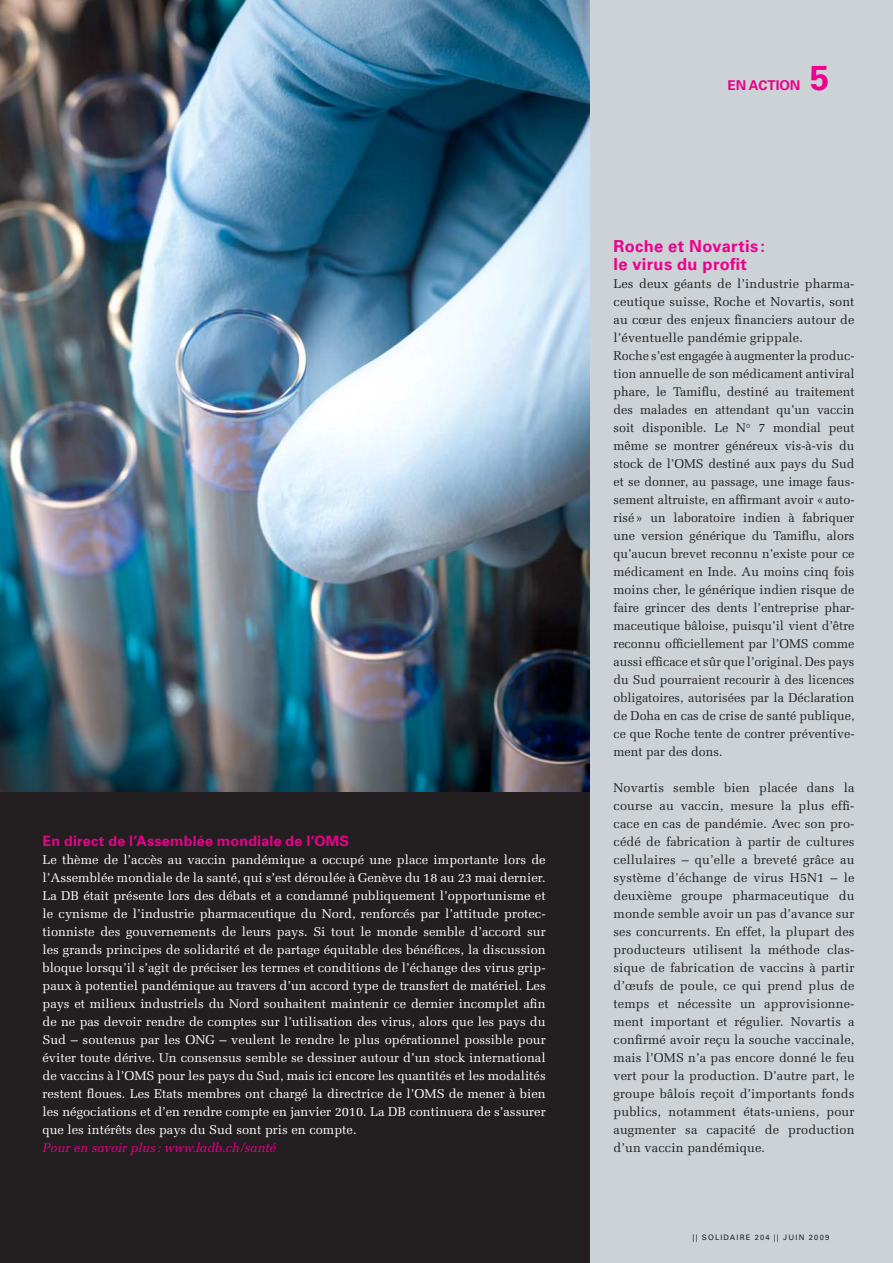
<style>
.page{position:relative;width:893px;height:1263px;background:#fff}
.page>*{position:absolute;margin:0;border:0;box-sizing:border-box;transform-origin:0 0}
.t1{font:700 34.5px "Univers";color:#ec008c}
.t2{font:700 16.5px/18px "Univers";letter-spacing:.02em;color:#ec008c}
.t3{font:700 14.25px "Univers";letter-spacing:.015em;color:#ec008c}
.t4{font:700 13.5px "Univers LT";color:#ec008c}
.t5{font:12.75px/18px "Melior LT";color:#231f20}
.t6{font:12.75px/18px "Melior LT";color:#fff;text-align:justify}
.t7{font:italic 12.75px "Melior LT";color:#ec008c}
.t8{font:7.5px "Univers";letter-spacing:.15em;color:#231f20}
</style>
<div class="page">
<img style="left:0;top:0;width:590px;height:792px">
<div style="left:0;top:792px;width:602px;height:471px;background:#231f20"></div>
<div style="left:590px;top:0;width:303px;height:1263px;background:#ccd2d5"></div>
<p class="t3" style="left:43px;top:836px;width:308px">En direct de l’Assemblée mondiale de l’OMS</p>
<p class="t6" style="left:43px;top:851px;width:505px">Le thème de l’accès au vaccin pandémique a occupé une place importante lors de l’Assemblée mondiale de la santé, qui s’est déroulée à Genève du 18 au 23 mai dernier.<br>La DB était présente lors des débats et a condamné publiquement l’opportunisme et le cynisme de l’industrie pharmaceutique du Nord, renforcés par l’attitude protec&shy;tionniste des gouvernements de leurs pays. Si tout le monde semble d’accord sur les grands principes de solidarité et de partage équitable des bénéfices, la discussion bloque lorsqu’il s’agit de préciser les termes et conditions de l’échange des virus grip&shy;paux à potentiel pandémique au travers d’un accord type de transfert de matériel. Les pays et milieux industriels du Nord souhaitent maintenir ce dernier incomplet afin de ne pas devoir rendre de comptes sur l’utilisation des virus, alors que les pays du Sud – soutenus par les ONG – veulent le rendre le plus opérationnel possible pour éviter toute dérive. Un consensus semble se dessiner autour d’un stock international de vaccins à l’OMS pour les pays du Sud, mais ici encore les quantités et les modalités restent floues. Les Etats membres ont chargé la directrice de l’OMS de mener à bien les négociations et d’en rendre compte en janvier 2010. La DB continuera de s’assurer que les intérêts des pays du Sud sont pris en compte.</p>
<p class="t7" style="left:43px;top:1141px;width:235px">Pour en savoir plus : www.ladb.ch/santé</p>
<p class="t4" style="left:727px;top:79px;width:74px">EN ACTION</p>
<h1 class="t1" style="left:810px;top:65px;width:21px">5</h1>
<p class="t2" style="left:613px;top:239px;width:153px">Roche et Novartis : le virus du profit</p>
<p class="t5" style="left:613px;top:275px;width:242px">Les deux géants de l’industrie pharma&shy;ceutique suisse, Roche et Novartis, sont au cœur des enjeux financiers autour de l’éventuelle pandémie grippale.<br>Roche s’est engagée à augmenter la produc&shy;tion annuelle de son médicament antiviral phare, le Tamiflu, destiné au traitement des malades en attendant qu’un vaccin soit disponible. Le N° 7 mondial peut même se montrer généreux vis-à-vis du stock de l’OMS destiné aux pays du Sud et se donner, au passage, une image faus&shy;sement altruiste, en affirmant avoir « auto&shy;risé » un laboratoire indien à fabriquer une version générique du Tamiflu, alors qu’aucun brevet reconnu n’existe pour ce médicament en Inde. Au moins cinq fois moins cher, le générique indien risque de faire grincer des dents l’entreprise phar&shy;maceutique bâloise, puisqu’il vient d’être reconnu officiellement par l’OMS comme aussi efficace et sûr que l’original. Des pays du Sud pourraient recourir à des licences obligatoires, autorisées par la Déclaration de Doha en cas de crise de santé publique, ce que Roche tente de contrer préventive&shy;ment par des dons.</p>
<p class="t5" style="left:613px;top:779px;width:242px;text-align:justify">Novartis semble bien placée dans la course au vaccin, mesure la plus effi&shy;cace en cas de pandémie. Avec son pro&shy;cédé de fabrication à partir de cultures cellulaires – qu’elle a breveté grâce au système d’échange de virus H5N1 – le deuxième groupe pharmaceutique du monde semble avoir un pas d’avance sur ses concurrents. En effet, la plupart des producteurs utilisent la méthode clas&shy;sique de fabrication de vaccins à partir d’œufs de poule, ce qui prend plus de temps et nécessite un approvisionne&shy;ment important et régulier. Novartis a confirmé avoir reçu la souche vaccinale, mais l’OMS n’a pas encore donné le feu vert pour la production. D’autre part, le groupe bâlois reçoit d’importants fonds publics, notamment états-uniens, pour augmenter sa capacité de production d’un vaccin pandémique.</p>
<p class="t8" style="left:693px;top:1234px;width:138px">|| SOLIDAIRE 204 || JUIN 2009</p>
</div>
